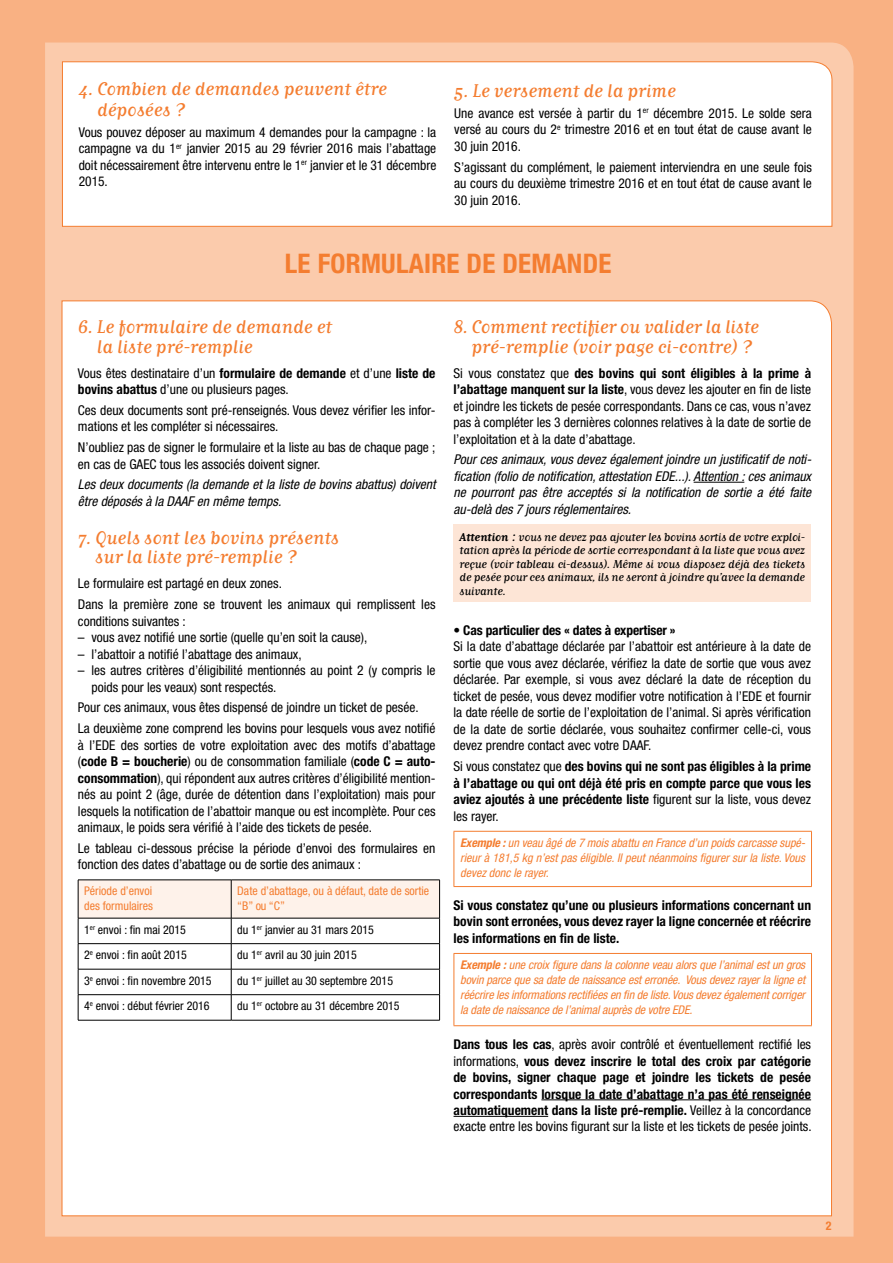
<style>
.page{position:relative;width:893px;height:1263px;background:#f9b183}
.page>*{position:absolute;margin:0;border:0;box-sizing:border-box;transform-origin:0 0}
.t1{font:700 condensed 27px "Helvetica Neue";letter-spacing:.01em;color:#f47d30}
.t2{font:18px/19.5px "Matrix Script Reg";color:#f47d30}
.t3{font:condensed 13.5px/16.5px "Helvetica Neue";color:#000}
.t4{font:700 condensed 13.5px/16.5px "Helvetica Neue";color:#000;text-align:justify}
.t5{font:italic condensed 13.5px/16.5px "Helvetica Neue";color:#000}
.t6{font:italic condensed 12px/15px "Helvetica Neue";letter-spacing:-.005em;color:#f47d30;text-align:justify}
.t7{font:condensed 12px "Helvetica Neue";color:#000}
.t8{font:condensed 12px/15px "Helvetica Neue";color:#f47d30}
.t9{font:700 condensed 12px "Helvetica Neue";color:#f47d30}
.t10{font:11.25px/13.5px "Matrix Script Reg";letter-spacing:-.02em;color:#000;text-align:justify}
.s1{font-weight:700}
.s2{font-family:"Matrix Script";font-weight:700;font-size:13.5px}
.s3{font-size:13.5px}
.s4{font-weight:400}
</style>
<div class="page">
<div style="left:45px;top:43px;width:808px;height:1193px;background:#fbcbac"></div>
<div style="left:61px;top:300px;width:771px;height:916px;background:#fff"></div>
<div style="left:62px;top:61px;width:771px;height:166px;background:#fff"></div>
<svg style="left:78px;top:880px;width:362px;height:140px;background:#f4f1ef"></svg>
<hr style="left:78px;top:1020px;width:153px;height:1px;background:#000">
<hr style="left:231px;top:1020px;width:209px;height:1px;background:#000">
<hr style="left:694px;top:482px;width:50px;height:1px;background:#000">
<hr style="left:541px;top:1099px;width:270px;height:1px;background:#000">
<hr style="left:454px;top:1116px;width:94px;height:1px;background:#000">
<div style="left:454px;top:524px;width:357px;height:77px;background:#fde5d6"></div>
<hr style="left:454px;top:832px;width:1px;height:54px;background:#f47d30">
<hr style="left:454px;top:831px;width:358px;height:1px;background:#f47d30">
<hr style="left:811px;top:832px;width:1px;height:54px;background:#f47d30">
<hr style="left:454px;top:886px;width:358px;height:1px;background:#f47d30">
<hr style="left:454px;top:954px;width:1px;height:71px;background:#f47d30">
<hr style="left:454px;top:953px;width:358px;height:1px;background:#f47d30">
<hr style="left:811px;top:954px;width:1px;height:71px;background:#f47d30">
<hr style="left:454px;top:1025px;width:358px;height:1px;background:#f47d30">
<h2 class="t2" style="left:97px;top:78px;width:292px;line-height:21px;text-indent:-18px">4. Combien de demandes peuvent être déposées ?</h2>
<p class="t3" style="left:79px;top:124px;width:359px;text-align:justify">Vous pouvez déposer au maximum 4 demandes pour la campagne : la campagne va du 1<sup>er</sup> janvier 2015 au 29 février 2016 mais l’abattage doit nécessairement être intervenu entre le 1<sup>er</sup> janvier et le 31 décembre 2015.</p>
<h2 class="t2" style="left:454px;top:81px;width:223px">5. Le versement de la prime</h2>
<p class="t3" style="left:454px;top:105px;width:359px;text-align:justify">Une avance est versée à partir du 1<sup>er</sup> décembre 2015. Le solde sera versé au cours du 2<sup>e</sup> trimestre 2016 et en tout état de cause avant le 30 juin 2016.</p>
<p class="t3" style="left:454px;top:158px;width:359px;text-align:justify">S’agissant du complément, le paiement interviendra en une seule fois au cours du deuxième trimestre 2016 et en tout état de cause avant le 30 juin 2016.</p>
<h1 class="t1" style="left:285px;top:247px;width:234px">LE FORMULAIRE de dem</h1>
<h1 class="t1" style="left:552px;top:247px;width:31px">ande</h1>
<h2 class="t2" style="left:97px;top:317px;width:237px;text-indent:-19px">6. Le formulaire de demande et la liste pré-remplie</h2>
<p class="t3" style="left:78px;top:364px;width:359px">Vous êtes destinataire d’un <span class="s1">formulaire de demande</span> et d’une <span class="s1">liste de bovins abattus</span> d’une ou plusieurs pages.</p>
<p class="t3" style="left:78px;top:402px;width:359px">Ces deux documents sont pré-renseignés. Vous devez vérifier les infor&shy;mations et les compléter si nécessaires.</p>
<p class="t3" style="left:78px;top:439px;width:359px">N’oubliez pas de signer le formulaire et la liste au bas de chaque page ; en cas de GAEC tous les associés doivent signer.</p>
<p class="t5" style="left:78px;top:476px;width:359px">Les deux documents (la demande et la liste de bovins abattus) doivent être déposés à la DAAF en même temps.</p>
<h2 class="t2" style="left:95px;top:528px;width:245px;text-indent:-17px">7. Quels sont les bovins présents sur la liste pré-remplie ?</h2>
<p class="t3" style="left:78px;top:573px;width:359px;line-height:20.7px">Le formulaire est partagé en deux zones.<br>Dans la première zone se trouvent les animaux qui remplissent les</p>
<p class="t3" style="left:78px;top:612px;width:109px">conditions suivantes :</p>
<p class="t3" style="left:78px;top:629px;width:291px">– vous avez notifié une sortie (quelle qu’en soit la cause),</p>
<p class="t3" style="left:78px;top:645px;width:225px">– l’abattoir a notifié l’abattage des animaux,</p>
<p class="t3" style="left:91px;top:662px;width:346px;text-indent:-14px">– les autres critères d’éligibilité mentionnés au point 2 (y compris le poids pour les veaux) sont respectés.</p>
<p class="t3" style="left:78px;top:697px;width:359px;line-height:20.7px">Pour ces animaux, vous êtes dispensé de joindre un ticket de pesée.<br>La deuxième zone comprend les bovins pour lesquels vous avez notifié</p>
<p class="t3" style="left:78px;top:736px;width:359px;text-align:justify">à l’EDE des sorties de votre exploitation avec des motifs d’abattage (<span class="s1">code B = boucherie</span>) ou de consommation familiale (<span class="s1">code C = auto&shy;consommation</span>), qui répondent aux autres critères d’éligibilité mention&shy;nés au point 2 (âge, durée de détention dans l’exploitation) mais pour lesquels la notification de l’abattoir manque ou est incomplète. Pour ces animaux, le poids sera vérifié à l’aide des tickets de pesée.</p>
<p class="t3" style="left:78px;top:840px;width:359px">Le tableau ci-dessous précise la période d’envoi des formulaires en fonction des dates d’abattage ou de sortie des animaux :</p>
<p class="t8" style="left:84px;top:883px;width:70px">Période d’envoi des formulaires</p>
<p class="t8" style="left:237px;top:883px;width:194px">Date d’abattage, ou à défaut, date de sortie “B” ou “C”</p>
<p class="t7" style="left:84px;top:922px;width:103px">1<sup>er</sup> envoi : fin mai 2015</p>
<p class="t7" style="left:237px;top:922px;width:138px">du 1<sup>er</sup> janvier au 31 mars 2015</p>
<p class="t7" style="left:84px;top:948px;width:104px">2<sup>e</sup> envoi : fin août 2015</p>
<p class="t7" style="left:237px;top:948px;width:121px">du 1<sup>er</sup> avril au 30 juin 2015</p>
<p class="t7" style="left:84px;top:973px;width:129px">3<sup>e</sup> envoi : fin novembre 2015</p>
<p class="t7" style="left:237px;top:973px;width:157px">du 1<sup>er</sup> juillet au 30 septembre 2015</p>
<p class="t7" style="left:84px;top:999px;width:127px">4<sup>e</sup> envoi : début février 2016</p>
<p class="t7" style="left:237px;top:999px;width:164px">du 1<sup>er</sup> octobre au 31 décembre 2015</p>
<h2 class="t2" style="left:472px;top:317px;width:289px;text-indent:-18px">8. Comment rectifier ou valider la liste pré-remplie (voir page ci-contre) ?</h2>
<p class="t3" style="left:454px;top:364px;width:359px;text-align:justify">Si vous constatez que <span class="s1">des bovins qui sont éligibles à la prime à l’abattage manquent sur la liste</span>, vous devez les ajouter en fin de liste et joindre les tickets de pesée correspondants. Dans ce cas, vous n’avez pas à compléter les 3 dernières colonnes relatives à la date de sortie de l’exploitation et à la date d’abattage.</p>
<p class="t5" style="left:454px;top:451px;width:359px;text-align:justify">Pour ces animaux, vous devez également joindre un justificatif de noti&shy;fication (folio de notification, attestation EDE...). Attention : ces animaux ne pourront pas être acceptés si la notification de sortie a été faite au-delà des 7 jours réglementaires.</p>
<p class="t10" style="left:460px;top:530px;width:347px"><span class="s2">Attention</span> <span class="s3">:</span> vous ne devez pas ajouter les bovins sortis de votre exploi&shy;tation après la période de sortie correspondant à la liste que vous avez reçue (voir tableau ci-dessus). Même si vous disposez déjà des tickets de pesée pour ces animaux, ils ne seront à joindre qu’avec la demande suivante.</p>
<p class="t4" style="left:454px;top:622px;width:224px">• Cas particulier des « dates à expertiser »</p>
<p class="t3" style="left:454px;top:638px;width:359px;text-align:justify">Si la date d’abattage déclarée par l’abattoir est antérieure à la date de sortie que vous avez déclarée, vérifiez la date de sortie que vous avez déclarée. Par exemple, si vous avez déclaré la date de réception du ticket de pesée, vous devez modifier votre notification à l’EDE et fournir la date réelle de sortie de l’exploitation de l’animal. Si après vérification de la date de sortie déclarée, vous souhaitez confirmer celle-ci, vous devez prendre contact avec votre DAAF.</p>
<p class="t4" style="left:454px;top:758px;width:359px"><span class="s4">Si vous constatez que</span> des bovins qui ne sont pas éligibles à la prime à l’abattage ou qui ont déjà été pris en compte parce que vous les aviez ajoutés à une précédente liste <span class="s4">figurent sur la liste, vous devez les rayer.</span></p>
<p class="t6" style="left:460px;top:835px;width:347px"><span class="s1">Exemple :</span> un veau âgé de 7 mois abattu en France d’un poids carcasse supé&shy;rieur à 181,5 kg n’est pas éligible. Il peut néanmoins figurer sur la liste. Vous devez donc le rayer.</p>
<p class="t4" style="left:454px;top:896px;width:359px">Si vous constatez qu’une ou plusieurs informations concernant un bovin sont erronées, vous devez rayer la ligne concernée et réécrire les informations en fin de liste.</p>
<p class="t6" style="left:460px;top:957px;width:346px"><span class="s1">Exemple :</span> une croix figure dans la colonne veau alors que l’animal est un gros bovin parce que sa date de naissance est erronée. Vous devez rayer la ligne et réécrire les informations rectifiées en fin de liste. Vous devez également corriger la date de naissance de l’animal auprès de votre EDE.</p>
<p class="t4" style="left:453px;top:1036px;width:360px">Dans tous les cas<span class="s4">, après avoir contrôlé et éventuellement rectifié les informations,</span> vous devez inscrire le total des croix par catégorie de bovins, signer chaque page et joindre les tickets de pesée correspondants lorsque la date d’abattage n’a pas été renseignée automatiquement dans la liste pré-remplie. <span class="s4">Veillez à la concordance exacte entre les bovins figurant sur la liste et les tickets de pesée joints.</span></p>
<p class="t9" style="left:826px;top:1218px;width:7px">2</p>
</div>
